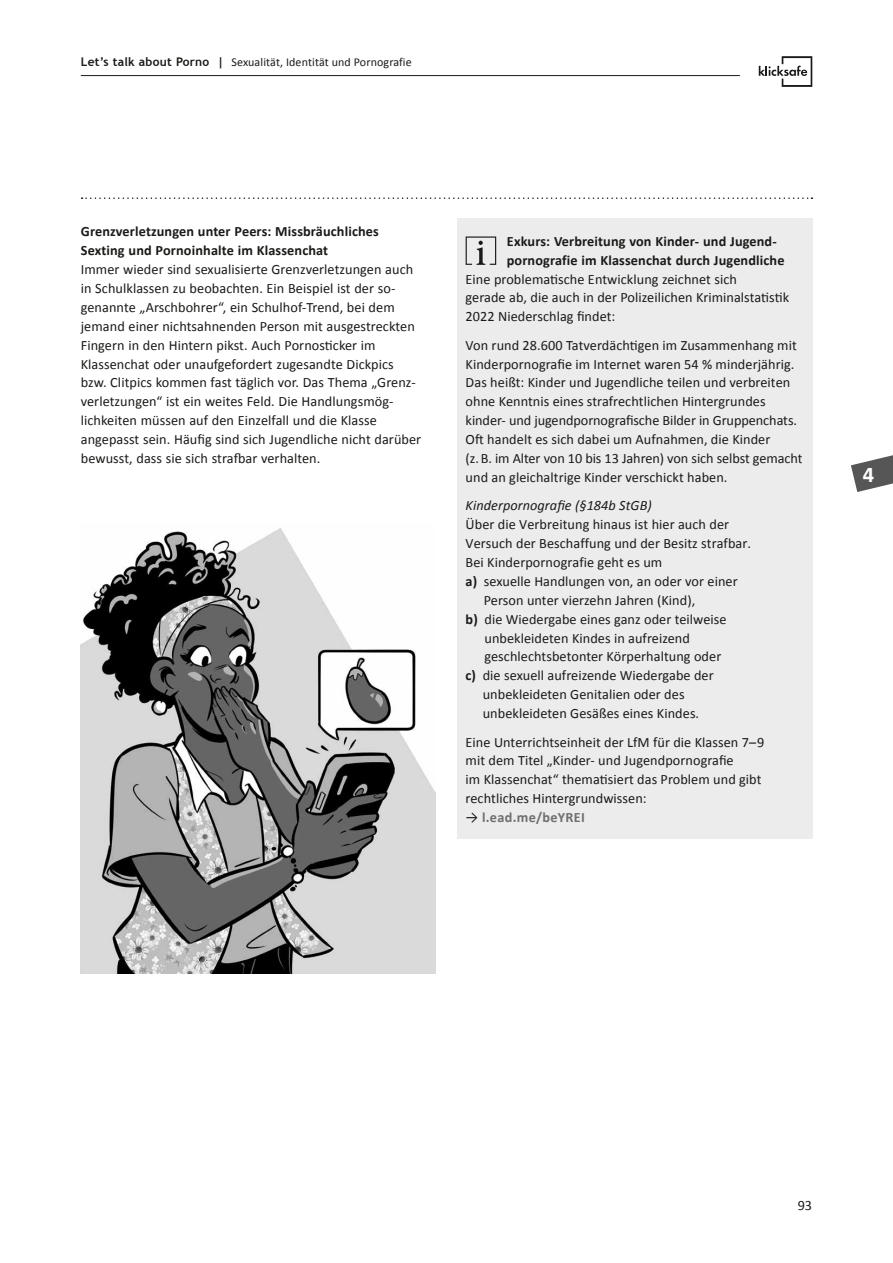
<style>
.page{position:relative;width:893px;height:1263px;background:#fff}
.page>*{position:absolute;margin:0;border:0;box-sizing:border-box;transform-origin:0 0}
.t1{font:700 22.5px "Calibri";color:#fff}
.t2{font:14.25px/18.9px "Calibri";letter-spacing:.005em;color:#1a1a18}
.t3{font:700 14.25px/18.9px "Calibri";letter-spacing:.01em;color:#1a1a18}
.t4{font:italic 14.25px "Calibri";letter-spacing:.005em;color:#1a1a18}
.t5{font:700 14.25px "Calibri";letter-spacing:.02em;color:#6f6f6e}
.t6{font:12px "Calibri";letter-spacing:.01em;color:#1a1a18}
.s1{font-family:"Trebuchet MS";font-weight:700}
.s2{font-weight:700}
.s3{font-weight:400;color:#1a1a18}
</style>
<div class="page">
<img style="left:81px;top:528px;width:354px;height:445px">
<div style="left:457px;top:219px;width:355px;height:620px;background:#ececed"></div>
<svg style="left:466px;top:236px;width:30px;height:29px"></svg>
<svg style="left:759px;top:56px;width:53px;height:31px"></svg>
<hr style="left:81px;top:75px;width:659px;height:1px;background:#1a1a18">
<svg style="left:82px;top:197px;width:730px;height:2px"></svg>
<svg style="left:851px;top:455px;width:42px;height:37px"></svg>
<p class="t6" style="left:81px;top:55px;width:333px"><span class="s1">Let’s talk about Porno |</span> Sexualität, Identität und Pornografie</p>
<p class="t3" style="left:81px;top:221px;width:300px">Grenzverletzungen unter Peers: Missbräuchliches<br>Sexting und Pornoinhalte im Klassenchat</p>
<p class="t2" style="left:81px;top:259px;width:342px">Immer wieder sind sexualisierte Grenzverletzungen auch in Schulklassen zu beobachten. Ein Beispiel ist der so&shy;genannte „Arschbohrer“, ein Schulhof-Trend, bei dem jemand einer nichtsahnenden Person mit ausgestreckten Fingern in den Hintern pikst. Auch Pornosticker im Klassenchat oder unaufgefordert zugesandte Dickpics bzw. Clitpics kommen fast täglich vor. Das Thema „Grenz&shy;verletzungen“ ist ein weites Feld. Die Handlungsmög&shy;lichkeiten müssen auf den Einzelfall und die Klasse angepasst sein. Häufig sind sich Jugendliche nicht darüber bewusst, dass sie sich strafbar verhalten.</p>
<p class="t3" style="left:507px;top:231px;width:279px">Exkurs: Verbreitung von Kinder- und Jugend&shy;pornografie im Klassenchat durch Jugendliche</p>
<p class="t2" style="left:466px;top:269px;width:325px">Eine problematische Entwicklung zeichnet sich<br>gerade ab, die auch in der Polizeilichen Kriminalstatistik<br>2022 Niederschlag findet:</p>
<p class="t2" style="left:466px;top:335px;width:338px">Von rund 28.600 Tatverdächtigen im Zusammenhang mit Kinderpornografie im Internet waren 54 % minderjährig.<br>Das heißt: Kinder und Jugendliche teilen und verbreiten ohne Kenntnis eines strafrechtlichen Hintergrundes kinder- und jugendpornografische Bilder in Gruppenchats.<br>Oft handelt es sich dabei um Aufnahmen, die Kinder<br>(z.B. im Alter von 10 bis 13 Jahren) von sich selbst gemacht und an gleichaltrige Kinder verschickt haben.</p>
<p class="t4" style="left:466px;top:497px;width:188px">Kinderpornografie (§184b StGB)</p>
<p class="t2" style="left:466px;top:514px;width:265px">Über die Verbreitung hinaus ist hier auch der</p>
<p class="t2" style="left:466px;top:533px;width:287px">Versuch der Beschaffung und der Besitz strafbar.</p>
<p class="t2" style="left:466px;top:552px;width:198px">Bei Kinderpornografie geht es um</p>
<p class="t2" style="left:466px;top:571px;width:274px"><span class="s2">a)</span> sexuelle Handlungen von, an oder vor einer</p>
<p class="t2" style="left:484px;top:590px;width:213px">Person unter vierzehn Jahren (Kind),</p>
<p class="t2" style="left:466px;top:609px;width:263px"><span class="s2">b)</span> die Wiedergabe eines ganz oder teilweise</p>
<p class="t2" style="left:484px;top:628px;width:207px">unbekleideten Kindes in aufreizend</p>
<p class="t2" style="left:484px;top:647px;width:238px">geschlechtsbetonter Körperhaltung oder</p>
<p class="t2" style="left:466px;top:665px;width:250px"><span class="s2">c)</span> die sexuell aufreizende Wiedergabe der</p>
<p class="t2" style="left:483px;top:684px;width:203px">unbekleideten Genitalien oder des</p>
<p class="t2" style="left:483px;top:703px;width:218px">unbekleideten Gesäßes eines Kindes.</p>
<p class="t2" style="left:466px;top:732px;width:300px">Eine Unterrichtseinheit der LfM für die Klassen 7–9 mit dem Titel „Kinder- und Jugendpornografie<br>im Klassenchat“ thematisiert das Problem und gibt rechtliches Hintergrundwissen:</p>
<p class="t5" style="left:466px;top:808px;width:121px"><span class="s3">→</span> l.ead.me/beYREI</p>
<h1 class="t1" style="left:863px;top:461px;width:13px">4</h1>
<p class="t2" style="left:798px;top:1195px;width:16px">93</p>
</div>
